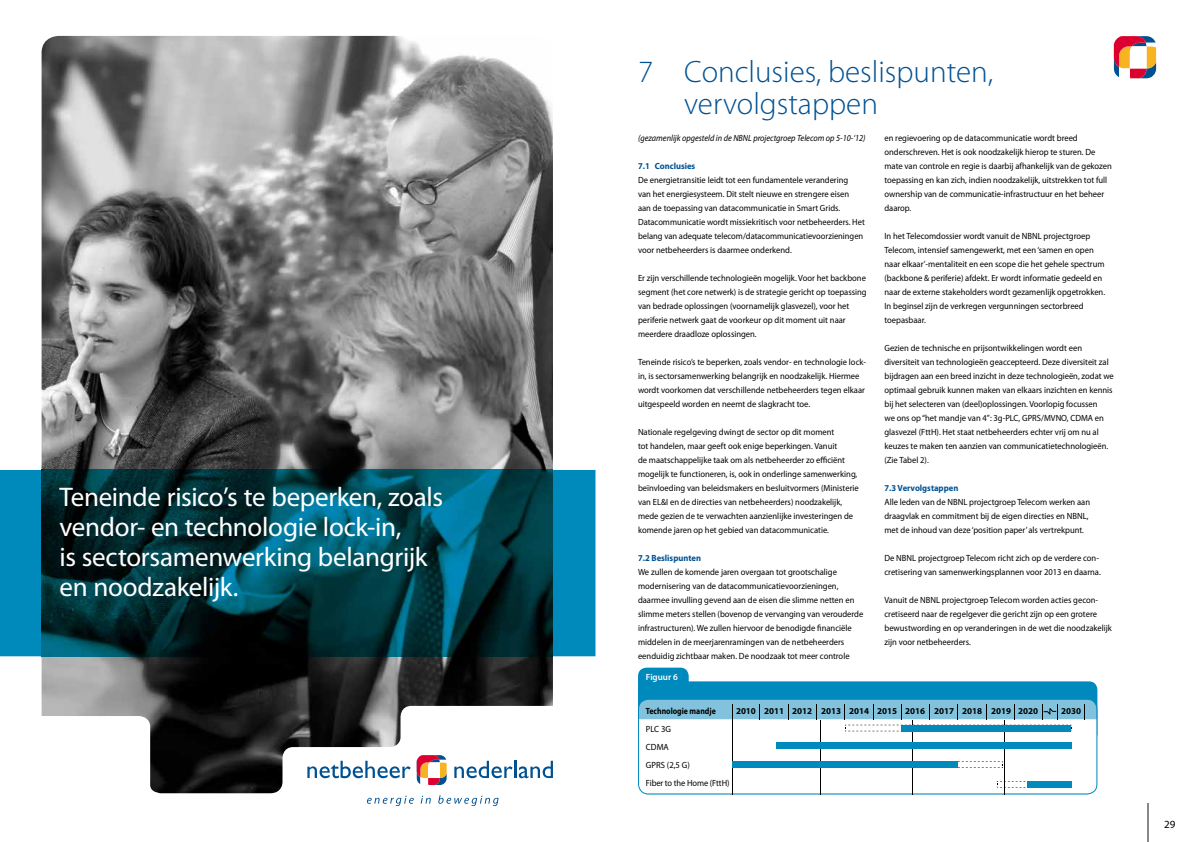
<style>
.page{position:relative;width:1191px;height:842px;background:#fff}
.page>*{position:absolute;margin:0;border:0;box-sizing:border-box;transform-origin:0 0}
.t1{font:300 31px/31.2px "Myriad Pro";color:#005192}
.t2{font:27px/30px "Myriad Pro";letter-spacing:-.01em;color:#fff}
.t3{font:11px "Myriad Pro";color:#000}
.t4{font:9px/14px "Myriad Pro";color:#000;scale:.95 1}
.t5{font:italic 9px "Myriad Pro";color:#000;scale:.92 1}
.t6{font:700 9px "Myriad Pro";color:#000}
.t7{font:700 9px "Myriad Pro";color:#005192;scale:.95 1}
.t8{font:9px/18px "Myriad Pro";color:#000;scale:.96 1}
.t9{font:700 9px "Myriad Pro";color:#000;scale:.86 1}
.t10{font:600 9px "Myriad Pro";color:#fff}
</style>
<div class="page">
<div style="left:638px;top:668px;width:50px;height:60px;background:#0089bc;border-radius:9px"></div>
<svg style="left:1113px;top:36px;width:43px;height:42px"></svg>
<hr style="left:1147px;top:803px;width:1px;height:39px;background:#87888a">
<img style="left:42px;top:36px;width:511px;height:670px">
<div style="left:0;top:470px;width:595px;height:186px;background:#0089bb"></div>
<img style="left:42px;top:470px;width:511px;height:186px">
<svg style="left:41px;top:706px;width:512px;height:101px"></svg>
<svg style="left:417px;top:755px;width:30px;height:30px"></svg>
<svg style="left:307px;top:761px;width:104px;height:17px"></svg>
<svg style="left:454px;top:761px;width:99px;height:17px"></svg>
<svg style="left:367px;top:796px;width:47px;height:10px"></svg>
<svg style="left:421px;top:796px;width:10px;height:8px"></svg>
<svg style="left:438px;top:795px;width:60px;height:11px"></svg>
<div style="left:638px;top:681px;width:459px;height:61px;background:#0089bc;border-radius:9px"></div>
<svg style="left:640px;top:699px;width:455px;height:5px;fill:#82c2dc"></svg>
<svg style="left:638px;top:704px;width:459px;height:90px"></svg>
<div style="left:732px;top:761px;width:226px;height:7px;background:#0089bc"></div>
<div style="left:901px;top:725px;width:170px;height:6px;background:#0089bc"></div>
<div style="left:1027px;top:781px;width:44px;height:7px;background:#0089bc"></div>
<div style="left:776px;top:742px;width:295px;height:6px;background:#0089bc"></div>
<h2 class="t2" style="left:60px;top:482px;width:385px">Teneinde risico’s te beperken, zoals vendor- en technologie lock-in,<br>is sectorsamenwerking belangrijk en noodzakelijk.</h2>
<h1 class="t1" style="left:684px;top:57px;width:310px;text-indent:-46px">7 Conclusies, beslispunten, vervolgstappen</h1>
<p class="t5" style="left:638px;top:133px;width:249px">(gezamenlijk opgesteld in de NBNL projectgroep Telecom op 5-10-‘12)</p>
<p class="t7" style="left:638px;top:160px;width:62px">7.1 Conclusies</p>
<p class="t4" style="left:638px;top:173px;width:240px">De energietransitie leidt tot een fundamentele verandering<br>van het energiesysteem. Dit stelt nieuwe en strengere eisen<br>aan de toepassing van datacommunicatie in Smart Grids.<br>Datacommunicatie wordt missiekritisch voor netbeheerders. Het belang van adequate telecom/datacommunicatievoorzieningen voor netbeheerders is daarmee onderkend.</p>
<p class="t4" style="left:638px;top:271px;width:242px">Er zijn verschillende technologieën mogelijk. Voor het backbone segment (het core netwerk) is de strategie gericht op toepassing van bedrade oplossingen (voornamelijk glasvezel), voor het periferie netwerk gaat de voorkeur op dit moment uit naar meerdere draadloze oplossingen.</p>
<p class="t4" style="left:638px;top:355px;width:241px">Teneinde risico’s te beperken, zoals vendor- en technologie lock&shy;in, is sectorsamenwerking belangrijk en noodzakelijk. Hiermee wordt voorkomen dat verschillende netbeheerders tegen elkaar uitgespeeld worden en neemt de slagkracht toe.</p>
<p class="t4" style="left:638px;top:425px;width:234px">Nationale regelgeving dwingt de sector op dit moment<br>tot handelen, maar geeft ook enige beperkingen. Vanuit<br>de maatschappelijke taak om als netbeheerder zo efficiënt mogelijk te functioneren, is, ook in onderlinge samenwerking, beïnvloeding van beleidsmakers en besluitvormers (Ministerie van EL&amp;I en de directies van netbeheerders) noodzakelijk, mede gezien de te verwachten aanzienlijke investeringen de komende jaren op het gebied van datacommunicatie.</p>
<p class="t7" style="left:638px;top:552px;width:68px">7.2 Beslispunten</p>
<p class="t4" style="left:638px;top:565px;width:239px">We zullen de komende jaren overgaan tot grootschalige modernisering van de datacommunicatievoorzieningen, daarmee invulling gevend aan de eisen die slimme netten en slimme meters stellen (bovenop de vervanging van verouderde infrastructuren). We zullen hiervoor de benodigde financiële middelen in de meerjarenramingen van de netbeheerders eenduidig zichtbaar maken. De noodzaak tot meer controle</p>
<p class="t10" style="left:646px;top:672px;width:33px">Figuur 6</p>
<p class="t4" style="left:884px;top:131px;width:241px">en regievoering op de datacommunicatie wordt breed onderschreven. Het is ook noodzakelijk hierop te sturen. De mate van controle en regie is daarbij afhankelijk van de gekozen toepassing en kan zich, indien noodzakelijk, uitstrekken tot full ownership van de communicatie-infrastructuur en het beheer daarop.</p>
<p class="t4" style="left:884px;top:229px;width:234px">In het Telecomdossier wordt vanuit de NBNL projectgroep Telecom, intensief samengewerkt, met een ‘samen en open naar elkaar’-mentaliteit en een scope die het gehele spectrum (backbone &amp; periferie) afdekt. Er wordt informatie gedeeld en naar de externe stakeholders wordt gezamenlijk opgetrokken.<br>In beginsel zijn de verkregen vergunningen sectorbreed toepasbaar.</p>
<p class="t4" style="left:884px;top:341px;width:243px">Gezien de technische en prijsontwikkelingen wordt een diversiteit van technologieën geaccepteerd. Deze diversiteit zal bijdragen aan een breed inzicht in deze technologieën, zodat we optimaal gebruik kunnen maken van elkaars inzichten en kennis bij het selecteren van (deel)oplossingen. Voorlopig focussen<br>we ons op “het mandje van 4”: 3g-PLC, GPRS/MVNO, CDMA en glasvezel (FttH). Het staat netbeheerders echter vrij om nu al keuzes te maken ten aanzien van communicatietechnologieën. (Zie Tabel 2).</p>
<p class="t7" style="left:884px;top:483px;width:79px">7.3 Vervolgstappen</p>
<p class="t4" style="left:884px;top:495px;width:218px">Alle leden van de NBNL projectgroep Telecom werken aan draagvlak en commitment bij de eigen directies en NBNL, met de inhoud van deze ‘position paper’ als vertrekpunt.</p>
<p class="t4" style="left:884px;top:551px;width:229px">De NBNL projectgroep Telecom richt zich op de verdere con&shy;cretisering van samenwerkingsplannen voor 2013 en daarna.</p>
<p class="t4" style="left:884px;top:593px;width:241px">Vanuit de NBNL projectgroep Telecom worden acties gecon&shy;cretiseerd naar de regelgever die gericht zijn op een grotere bewustwording en op veranderingen in de wet die noodzakelijk zijn voor netbeheerders.</p>
<p class="t9" style="left:646px;top:705px;width:83px">Technologie mandje</p>
<p class="t6" style="left:736px;top:705px;width:303px">2010 2011 2012 2013 2014 2015 2016 2017 2018 2019 2020</p>
<p class="t6" style="left:1061px;top:705px;width:21px">2030</p>
<p class="t8" style="left:646px;top:720px;width:89px">PLC 3G<br>CDMA<br>GPRS (2,5 G)<br>Fiber to the Home (FttH)</p>
<p class="t3" style="left:1164px;top:818px;width:13px">29</p>
</div>
